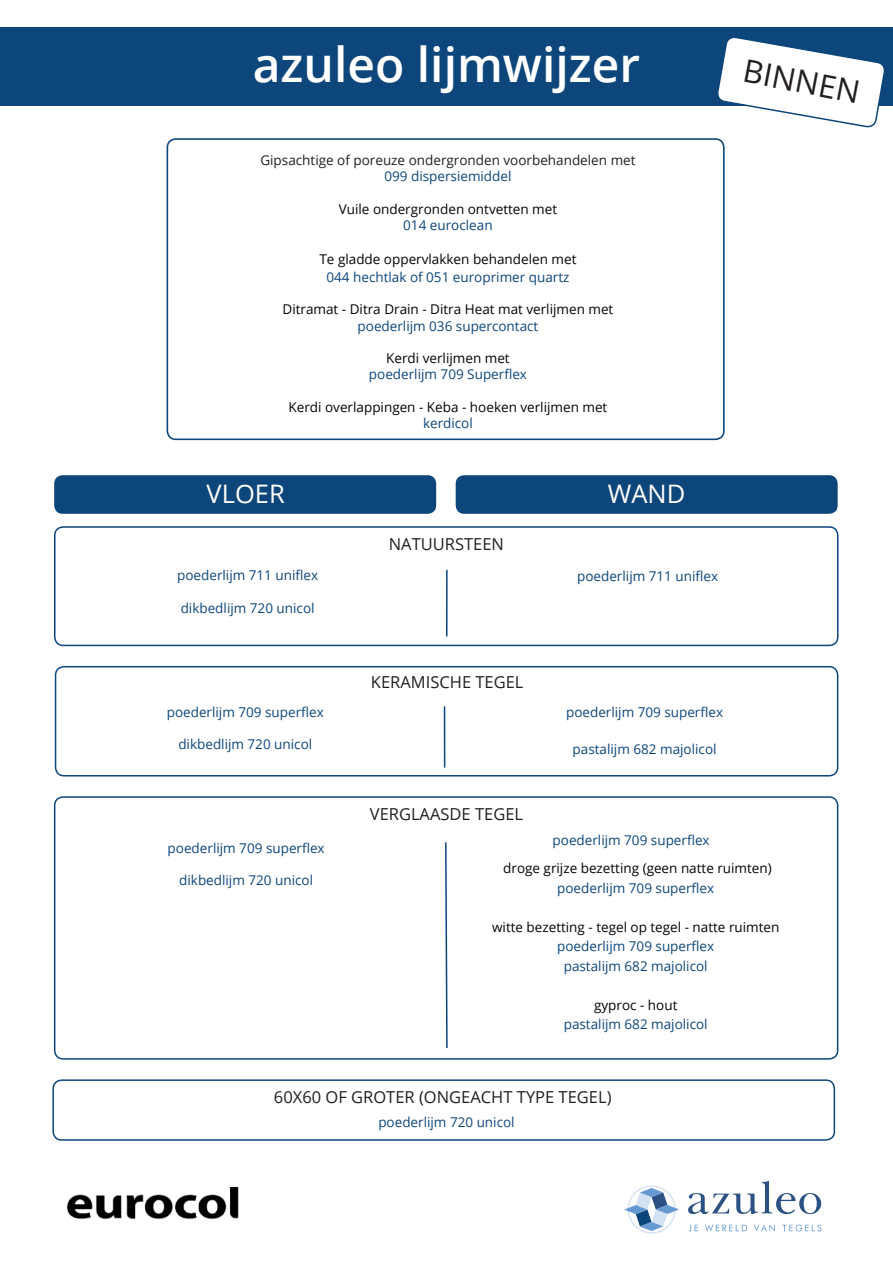
<style>
.page{position:relative;width:893px;height:1263px;background:#fff}
.page>*{position:absolute;margin:0;border:0;box-sizing:border-box;transform-origin:0 0}
.t1{font:600 48px "Open Sans";color:#fff}
.t2{font:31.5px "Open Sans";color:#231f20}
.t3{font:25.5px "Open Sans";color:#fff}
.t4{font:16.5px "Open Sans";color:#231f20}
.t5{font:13.5px "Open Sans";color:#0d467b}
.t6{font:13.5px/19.5px "Open Sans";color:#030505;text-align:center}
.t7{font:13.5px "Open Sans";color:#231f20}
.s1{color:#0d467b}
</style>
<div class="page">
<div style="left:167px;top:138px;width:558px;height:302px;border:2px solid #0d467b;border-radius:9px"></div>
<div style="left:54px;top:526px;width:784px;height:120px;border:2px solid #0d467b;border-radius:9px"></div>
<div style="left:0;top:27px;width:893px;height:78px;background:#0d467b"></div>
<svg style="left:688px;top:1181px;width:133px;height:33px"></svg>
<svg style="left:688px;top:1225px;width:10px;height:6px"></svg>
<svg style="left:705px;top:1224px;width:42px;height:7px"></svg>
<svg style="left:754px;top:1224px;width:21px;height:7px"></svg>
<svg style="left:782px;top:1224px;width:39px;height:7px"></svg>
<svg style="left:624px;top:1185px;width:55px;height:48px"></svg>
<img style="left:67px;top:1188px;width:172px;height:32px">
<div style="left:54px;top:475px;width:382px;height:39px;background:#0d467b;border-radius:9px"></div>
<div style="left:456px;top:475px;width:382px;height:39px;background:#0d467b;border-radius:9px"></div>
<div style="left:55px;top:666px;width:783px;height:110px;border:2px solid #0d467b;border-radius:9px"></div>
<div style="left:54px;top:796px;width:784px;height:264px;border:2px solid #0d467b;border-radius:9px"></div>
<div style="left:52px;top:1079px;width:783px;height:62px;border:2px solid #0d467b;border-radius:9px"></div>
<svg style="left:445px;top:842px;width:3px;height:206px"></svg>
<hr style="left:446px;top:570px;width:2px;height:66px;background:#0d467b">
<hr style="left:444px;top:706px;width:1px;height:61px;background:#0d467b">
<svg style="left:716px;top:38px;width:170px;height:90px"></svg>
<p class="t1" style="left:253px;top:32px;width:389px">azuleo lijmwijzer</p>
<p class="t7" style="left:260px;top:151px;width:377px">Gipsachtige of poreuze ondergronden voorbehandelen met</p>
<p class="t5" style="left:384px;top:167px;width:129px">099 dispersiemiddel</p>
<p class="t6" style="left:339px;top:199px;width:220px">Vuile ondergronden ontvetten met</p>
<p class="t5" style="left:403px;top:216px;width:91px">014 euroclean</p>
<p class="t6" style="left:319px;top:249px;width:258px">Te gladde oppervlakken behandelen met</p>
<p class="t5" style="left:326px;top:268px;width:244px">044 hechtlak of 051 europrimer quartz</p>
<p class="t6" style="left:283px;top:299px;width:332px">Ditramat - Ditra Drain - Ditra Heat mat verlijmen met</p>
<p class="t5" style="left:358px;top:316px;width:182px">poederlijm 036 supercontact</p>
<p class="t6" style="left:386px;top:348px;width:125px">Kerdi verlijmen met</p>
<p class="t5" style="left:369px;top:365px;width:160px">poederlijm 709 Superflex</p>
<p class="t6" style="left:289px;top:397px;width:320px">Kerdi overlappingen - Keba - hoeken verlijmen met</p>
<p class="t5" style="left:423px;top:414px;width:51px">kerdicol</p>
<p class="t3" style="left:207px;top:477px;width:80px">VLOER</p>
<p class="t3" style="left:608px;top:477px;width:79px">WAND</p>
<p class="t4" style="left:389px;top:532px;width:117px">NATUURSTEEN</p>
<p class="t5" style="left:177px;top:566px;width:142px">poederlijm 711 uniflex</p>
<p class="t5" style="left:181px;top:598px;width:135px">dikbedlijm 720 unicol</p>
<p class="t5" style="left:577px;top:567px;width:142px">poederlijm 711 uniflex</p>
<p class="t2" style="left:748px;top:49px;width:119px;rotate:11deg">BINNEN</p>
<p class="t5" style="left:167px;top:702px;width:159px">poederlijm 709 superflex</p>
<p class="t5" style="left:178px;top:735px;width:135px">dikbedlijm 720 unicol</p>
<p class="t4" style="left:371px;top:671px;width:154px">KERAMISCHE TEGEL</p>
<p class="t4" style="left:370px;top:803px;width:155px">VERGLAASDE TEGEL</p>
<p class="t5" style="left:566px;top:702px;width:159px">poederlijm 709 superflex</p>
<p class="t5" style="left:573px;top:740px;width:145px">pastalijm 682 majolicol</p>
<p class="t5" style="left:168px;top:838px;width:159px">poederlijm 709 superflex</p>
<p class="t5" style="left:179px;top:871px;width:135px">dikbedlijm 720 unicol</p>
<p class="t5" style="left:553px;top:830px;width:159px">poederlijm 709 superflex</p>
<p class="t6" style="left:503px;top:858px;width:270px">droge grijze bezetting (geen natte ruimten) <span class="s1">poederlijm 709 superflex</span></p>
<p class="t6" style="left:492px;top:917px;width:289px">witte bezetting - tegel op tegel - natte ruimten</p>
<p class="t5" style="left:557px;top:937px;width:159px">poederlijm 709 superflex</p>
<p class="t5" style="left:564px;top:956px;width:145px">pastalijm 682 majolicol</p>
<p class="t6" style="left:594px;top:995px;width:85px">gyproc - hout</p>
<p class="t5" style="left:564px;top:1015px;width:145px">pastalijm 682 majolicol</p>
<p class="t4" style="left:274px;top:1086px;width:339px">60X60 OF GROTER (ONGEACHT TYPE TEGEL)</p>
<p class="t5" style="left:378px;top:1113px;width:138px">poederlijm 720 unicol</p>
</div>
